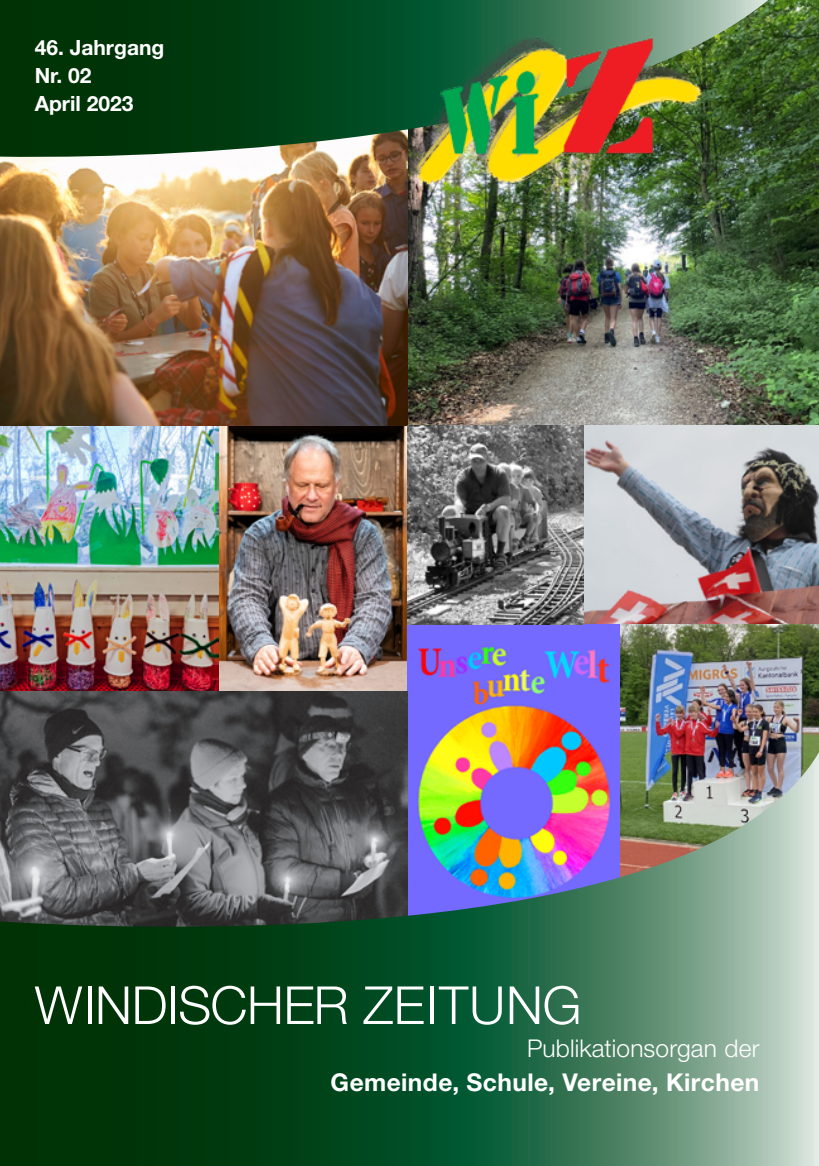
<style>
.page{position:relative;width:819px;height:1166px;background:#fff}
.page>*{position:absolute;margin:0;border:0;box-sizing:border-box;transform-origin:0 0}
.t1{font:300 52.5px "Helvetica Neue LT Std";letter-spacing:-.005em;color:#fff}
.t2{font:700 24.5px "Helvetica Neue LT Std";letter-spacing:.015em;color:#fff}
.t3{font:300 24.5px "Helvetica Neue LT Std";letter-spacing:.005em;color:#fff}
.t4{font:700 21px/28px "Helvetica Neue LT Std";color:#fff}
</style>
<div class="page">
<img style="left:407px;top:0;width:412px;height:625px">
<img style="left:0;top:158px;width:407px;height:594px">
<img style="left:407px;top:625px;width:213px;height:127px">
<img style="left:620px;top:625px;width:199px;height:127px">
<svg style="left:0;top:0;width:768px;height:158px;background:#184c23"></svg>
<img style="left:390px;top:21px;width:321px;height:171px">
<svg style="left:0;top:752px;width:819px;height:414px;background:#476a56"></svg>
<p class="t4" style="left:35px;top:33px;width:131px">46. Jahrgang<br>Nr. 02<br>April 2023</p>
<h1 class="t1" style="left:35px;top:973px;width:548px">WINDISCHER ZEITUNG</h1>
<p class="t3" style="left:527px;top:1033px;width:234px">Publikationsorgan der</p>
<p class="t2" style="left:330px;top:1066px;width:430px">Gemeinde, Schule, Vereine, Kirchen</p>
</div>
